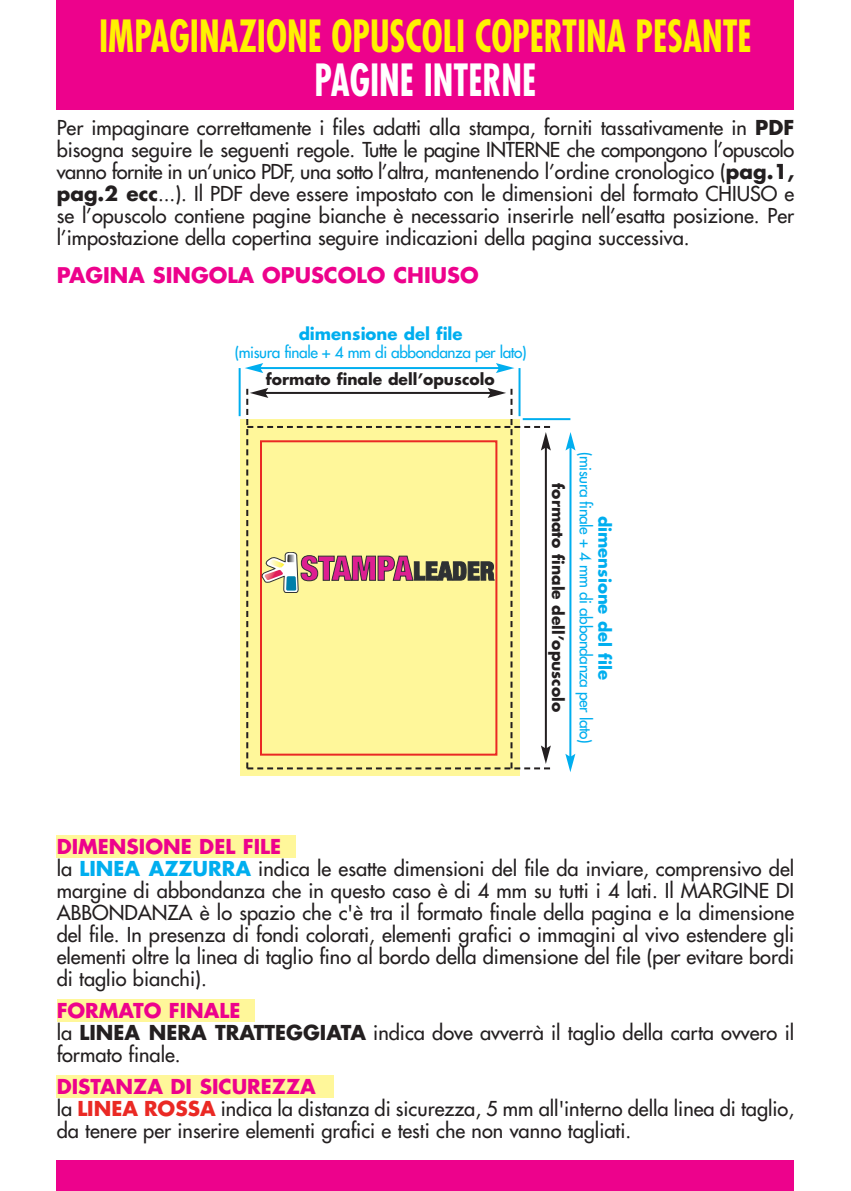
<style>
.page{position:relative;width:851px;height:1191px;background:#fff}
.page>*{position:absolute;margin:0;border:0;box-sizing:border-box;transform-origin:0 0}
.t1{font:700 condensed 43.2px "Futura";color:#fff101;scale:.83 1}
.t2{font:700 condensed 43.2px "Futura";color:#fff;scale:.83 1}
.t3{font:700 21px "Futura";color:#ed028c}
.t4{font:20px/22px "Futura";color:#231f20}
.t5{font:700 16.4px "Futura";color:#00aeef}
.t6{font:15.4px "Futura";letter-spacing:-.03em;color:#00aeef}
.t7{font:700 15.4px "Futura";color:#231f20}
.s1{font-weight:700}
.s2{font-weight:700;color:#ed028c}
.s3{font-weight:700;color:#00aeef}
.s4{font-weight:700;color:#ea2924}
</style>
<div class="page">
<div style="left:57px;top:0;width:737px;height:110px;background:#ed028c"></div>
<div style="left:57px;top:1160px;width:737px;height:31px;background:#ed028c"></div>
<div style="left:239px;top:419px;width:280px;height:356px;background:#fff79a"></div>
<hr style="left:238px;top:368px;width:2px;height:48px;background:#00aeef">
<hr style="left:518px;top:368px;width:2px;height:48px;background:#00aeef">
<hr style="left:260px;top:367px;width:239px;height:2px;background:#00aeef">
<svg style="left:245px;top:363px;width:18px;height:10px"></svg>
<svg style="left:496px;top:363px;width:18px;height:10px"></svg>
<svg style="left:565px;top:432px;width:10px;height:340px"></svg>
<hr style="left:522px;top:418px;width:48px;height:2px;background:#00aeef">
<svg style="left:246px;top:388px;width:304px;height:381px"></svg>
<div style="left:57px;top:999px;width:197px;height:22px;background:#fff79a"></div>
<div style="left:57px;top:1075px;width:277px;height:23px;background:#fff79a"></div>
<div style="left:57px;top:835px;width:239px;height:23px;background:#fff79a"></div>
<h1 class="t1" style="left:99px;top:17px;width:787px">IMPAGINAZIONE OPUSCOLI COPERTINA PESANTE</h1>
<h1 class="t2" style="left:314px;top:61px;width:269px">PAGINE INTERNE</h1>
<p class="t4" style="left:57px;top:118px;width:739px;text-align:justify">Per impaginare correttamente i files adatti alla stampa, forniti tassativamente in <span class="s1">PDF </span>bisogna seguire le seguenti regole. Tutte le pagine INTERNE che compongono l’opuscolo vanno fornite in un’unico PDF, una sotto l’altra, mantenendo l’ordine cronologico (<span class="s1">pag.1, pag.2 ecc</span>...). Il PDF deve essere impostato con le dimensioni del formato CHIUSO e se l’opuscolo contiene pagine bianche è necessario inserirle nell’esatta posizione. Per l’impostazione della copertina seguire indicazioni della pagina successiva.</p>
<p class="t3" style="left:57px;top:265px;width:423px">PAGINA SINGOLA OPUSCOLO CHIUSO</p>
<p class="t5" style="left:299px;top:326px;width:165px">dimensione del file</p>
<p class="t6" style="left:235px;top:345px;width:293px">(misura finale + 4 mm di abbondanza per lato)</p>
<p class="t7" style="left:266px;top:372px;width:230px">formato finale dell’opuscolo</p>
<p class="t7" style="left:565px;top:483px;width:230px;rotate:90deg">formato finale dell’opuscolo</p>
<p class="t6" style="left:593px;top:452px;width:293px;rotate:90deg">(misura finale + 4 mm di abbondanza per lato)</p>
<p class="t5" style="left:612px;top:516px;width:165px;rotate:90deg">dimensione del file</p>
<p class="t4" style="left:57px;top:837px;width:739px"><span class="s2">DIMENSIONE DEL FILE<br></span>la <span class="s3">LINEA AZZURRA</span> indica le esatte dimensioni del file da inviare, comprensivo del margine di abbondanza che in questo caso è di 4 mm su tutti i 4 lati. Il MARGINE DI ABBONDANZA è lo spazio che c'è tra il formato finale della pagina e la dimensione del file. In presenza di fondi colorati, elementi grafici o immagini al vivo estendere gli elementi oltre la linea di taglio fino al bordo della dimensione del file (per evitare bordi di taglio bianchi).</p>
<p class="t4" style="left:57px;top:1001px;width:739px"><span class="s2">FORMATO FINALE<br></span>la <span class="s1">LINEA NERA TRATTEGGIATA</span> indica dove avverrà il taglio della carta ovvero il formato finale.</p>
<p class="t4" style="left:57px;top:1077px;width:739px"><span class="s2">DISTANZA DI SICUREZZA<br></span>la <span class="s4">LINEA ROSSA</span> indica la distanza di sicurezza, 5 mm all'interno della linea di taglio, da tenere per inserire elementi grafici e testi che non vanno tagliati.</p>
</div>
